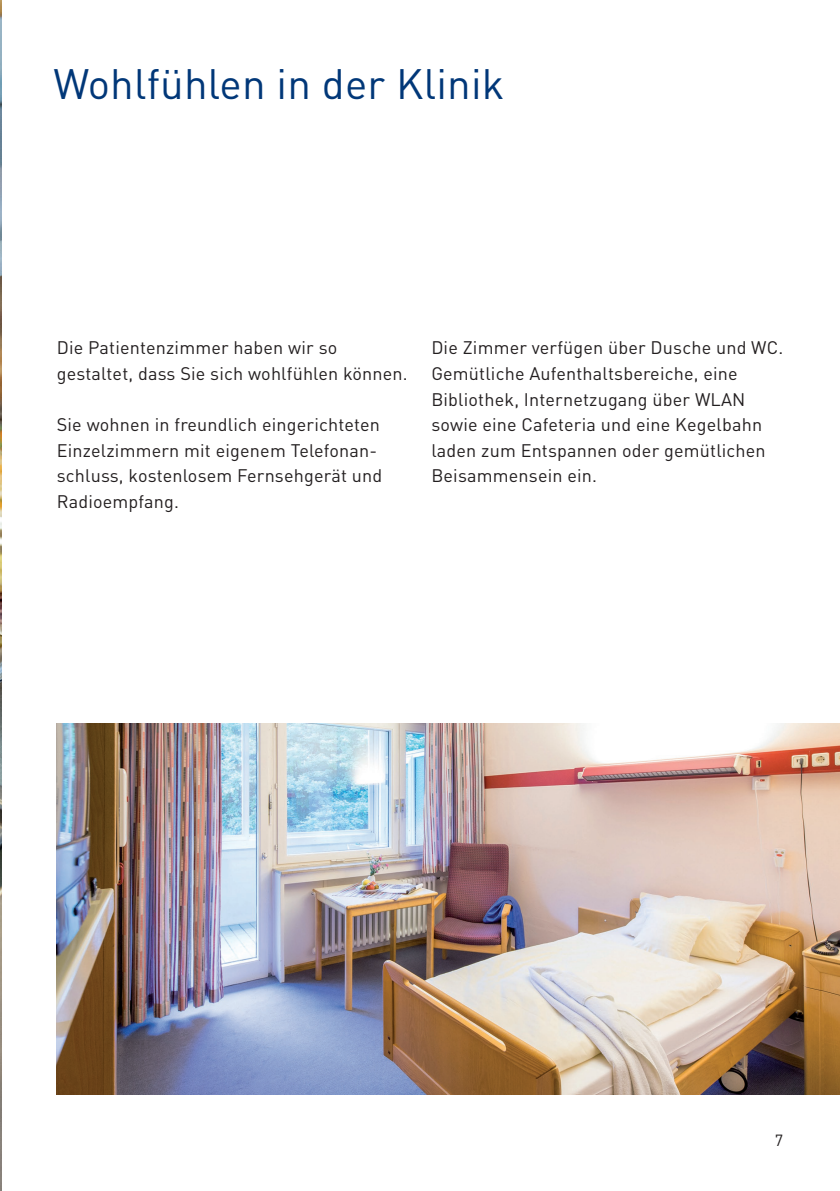
<style>
.page{position:relative;width:840px;height:1191px;background:#fff}
.page>*{position:absolute;margin:0;border:0;box-sizing:border-box;transform-origin:0 0}
._01_Headline{font:42px "DIN Pro DR Vp";letter-spacing:.005em;color:#013778}
._03_Fließtext{font:18px/25.6px "DIN Pro DR Vp";letter-spacing:.01em;color:#231f20}
.t1{font:16px "DIN Pro DR Vp";color:#231f20}
</style>
<div class="page">
<img style="left:0;top:0;width:1px;height:1191px">
<img style="left:57px;top:723px;width:782px;height:371px">
<p class="_01_Headline" style="left:53px;top:58px;width:452px">Wohlfühlen in der Klinik</p>
<p class="_03_Fließtext" style="left:57px;top:335px;width:352px">Die Patientenzimmer haben wir so gestaltet, dass Sie sich wohlfühlen können.</p>
<p class="_03_Fließtext" style="left:57px;top:411px;width:327px">Sie wohnen in freundlich eingerichteten Einzelzimmern mit eigenem Telefonan&shy;schluss, kostenlosem Fernsehgerät und Radioempfang.</p>
<p class="_03_Fließtext" style="left:431px;top:335px;width:353px">Die Zimmer verfügen über Dusche und WC.</p>
<p class="_03_Fließtext" style="left:431px;top:360px;width:336px">Gemütliche Aufenthaltsbereiche, eine Bibliothek, Internetzugang über WLAN sowie eine Cafeteria und eine Kegelbahn laden zum Entspannen oder gemütlichen Beisammensein ein.</p>
<p class="t1" style="left:774px;top:1129px;width:10px">7</p>
</div>
